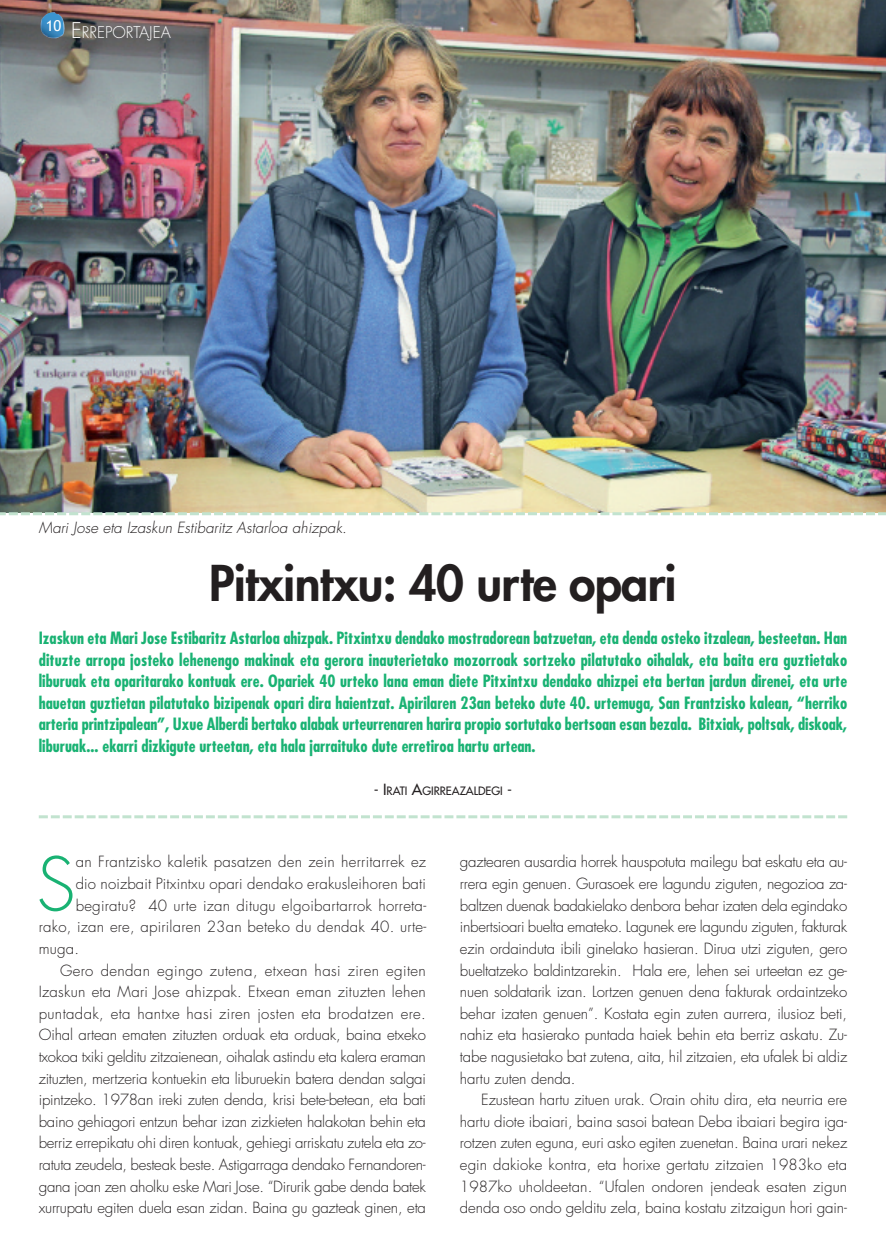
<style>
.page{position:relative;width:886px;height:1256px;background:#fff}
.page>*{position:absolute;margin:0;border:0;box-sizing:border-box;transform-origin:0 0}
.t1{font:300 72.3px "Futura";color:#19b273}
.t2{font:800 48px "Futura";letter-spacing:-.015em;color:#231f20}
.t3{font:700 condensed 16.5px/21.6px "Futura";color:#19b273;text-align:justify}
.t4{font:300 15.75px "Futura";color:#fff}
.t5{font:300 15px/21.6px "Futura";letter-spacing:-.015em;color:#231f20;text-align:justify}
.t6{font:300 15px "Futura";letter-spacing:.015em;color:#231f20}
.t7{font:300 15px "Futura";letter-spacing:.025em;color:#231f20}
.t8{font:300 15px "Futura";letter-spacing:.01em;color:#231f20}
.t9{font:300 15px "Futura";letter-spacing:.02em;color:#231f20}
.t10{font:italic 300 15px "Futura";letter-spacing:.005em;color:#231f20}
.t11{font:15px "Trebuchet MS";color:#fff}
.t12{font:11.25px "Futura";color:#231f20}
.s1{font-size:21px}
.s2{font-size:15px}
</style>
<div class="page">
<img style="left:0;top:0;width:885px;height:512px">
<svg style="left:0;top:512px;width:885px;height:3px;background:#cce2ce"></svg>
<img style="left:40px;top:12px;width:25px;height:27px">
<svg style="left:39px;top:815px;width:808px;height:3px"></svg>
<p class="t11" style="left:46px;top:17px;width:17px">10</p>
<p class="t4" style="left:71px;top:25px;width:101px"><span class="s1">E</span>RREPORTAJEA</p>
<p class="t10" style="left:39px;top:520px;width:309px">Mari Jose eta Izaskun Estibaritz Astarloa ahizpak.</p>
<h2 class="t2" style="left:209px;top:560px;width:469px">Pitxintxu: 40 urte opari</h2>
<p class="t3" style="left:39px;top:628px;width:809px">Izaskun eta Mari Jose Estibaritz Astarloa ahizpak. Pitxintxu dendako mostradorean batzuetan, eta denda osteko itzalean, besteetan. Han dituzte arropa josteko lehenengo makinak eta gerora inauterietako mozorroak sortzeko pilatutako oihalak, eta baita era guztietako liburuak eta oparitarako kontuak ere. Opariek 40 urteko lana eman diete Pitxintxu dendako ahizpei eta bertan jardun direnei, eta urte hauetan guztietan pilatutako bizipenak opari dira haientzat. Apirilaren 23an beteko dute 40. urtemuga, San Frantzisko kalean, “herriko arteria printzipalean”, Uxue Alberdi bertako alabak urteurrenaren harira propio sortutako bertsoan esan bezala. Bitxiak, poltsak, diskoak, liburuak... ekarri dizkigute urteetan, eta hala jarraituko dute erretiroa hartu artean.</p>
<p class="t12" style="left:374px;top:785px;width:140px"><span class="s2">- I</span>RATI <span class="s2">A</span>GIRREAZALDEGI <span class="s2">-</span></p>
<h1 class="t1" style="left:36px;top:851px;width:41px">S</h1>
<p class="t6" style="left:76px;top:855px;width:352px">an Frantzisko kaletik pasatzen den zein herritarrek ez</p>
<p class="t8" style="left:76px;top:876px;width:352px">dio noizbait Pitxintxu opari dendako erakusleihoren bati</p>
<p class="t9" style="left:76px;top:898px;width:352px">begiratu? 40 urte izan ditugu elgoibartarrok horreta-</p>
<p class="t6" style="left:39px;top:919px;width:389px">rako, izan ere, apirilaren 23an beteko du dendak 40. urte-</p>
<p class="t5" style="left:39px;top:938px;width:42px">muga.</p>
<p class="t7" style="left:60px;top:963px;width:367px">Gero dendan egingo zutena, etxean hasi ziren egiten</p>
<p class="t6" style="left:39px;top:984px;width:388px">Izaskun eta Mari Jose ahizpak. Etxean eman zituzten lehen</p>
<p class="t7" style="left:39px;top:1006px;width:388px">puntadak, eta hantxe hasi ziren josten eta brodatzen ere.</p>
<p class="t5" style="left:39px;top:1025px;width:388px">Oihal artean ematen zituzten orduak eta orduak, baina etxeko</p>
<p class="t5" style="left:39px;top:1046px;width:388px">txokoa txiki gelditu zitzaienean, oihalak astindu eta kalera eraman</p>
<p class="t5" style="left:39px;top:1068px;width:388px">zituzten, mertzeria kontuekin eta liburuekin batera dendan salgai</p>
<p class="t5" style="left:39px;top:1090px;width:388px">ipintzeko. 1978an ireki zuten denda, krisi bete-betean, eta bati</p>
<p class="t5" style="left:39px;top:1111px;width:388px">baino gehiagori entzun behar izan zizkieten halakotan behin eta</p>
<p class="t5" style="left:39px;top:1133px;width:388px">berriz errepikatu ohi diren kontuak, gehiegi arriskatu zutela eta zo-</p>
<p class="t5" style="left:39px;top:1154px;width:388px">ratuta zeudela, besteak beste. Astigarraga dendako Fernandoren-</p>
<p class="t5" style="left:39px;top:1176px;width:388px">gana joan zen aholku eske Mari Jose. “Dirurik gabe denda batek</p>
<p class="t5" style="left:39px;top:1198px;width:388px">xurrupatu egiten duela esan zidan. Baina gu gazteak ginen, eta</p>
<p class="t5" style="left:460px;top:852px;width:388px">gaztearen ausardia horrek hauspotuta mailegu bat eskatu eta au&shy;rrera egin genuen. Gurasoek ere lagundu ziguten, negozioa za&shy;baltzen duenak badakielako denbora behar izaten dela egindako inbertsioari buelta emateko. Lagunek ere lagundu ziguten, fakturak ezin ordainduta ibili ginelako hasieran. Dirua utzi ziguten, gero bueltatzeko baldintzarekin. Hala ere, lehen sei urteetan ez ge&shy;nuen soldatarik izan. Lortzen genuen dena fakturak ordaintzeko behar izaten genuen”. Kostata egin zuten aurrera, ilusioz beti, nahiz eta hasierako puntada haiek behin eta berriz askatu. Zu&shy;tabe nagusietako bat zutena, aita, hil zitzaien, eta ufalek bi aldiz hartu zuten denda.</p>
<p class="t5" style="left:460px;top:1090px;width:388px;text-indent:21px">Ezustean hartu zituen urak. Orain ohitu dira, eta neurria ere hartu diote ibaiari, baina sasoi batean Deba ibaiari begira iga&shy;rotzen zuten eguna, euri asko egiten zuenetan. Baina urari nekez egin dakioke kontra, eta horixe gertatu zitzaien 1983ko eta 1987ko uholdeetan. “Ufalen ondoren jendeak esaten zigun denda oso ondo gelditu zela, baina kostatu zitzaigun hori gain-</p>
</div>
